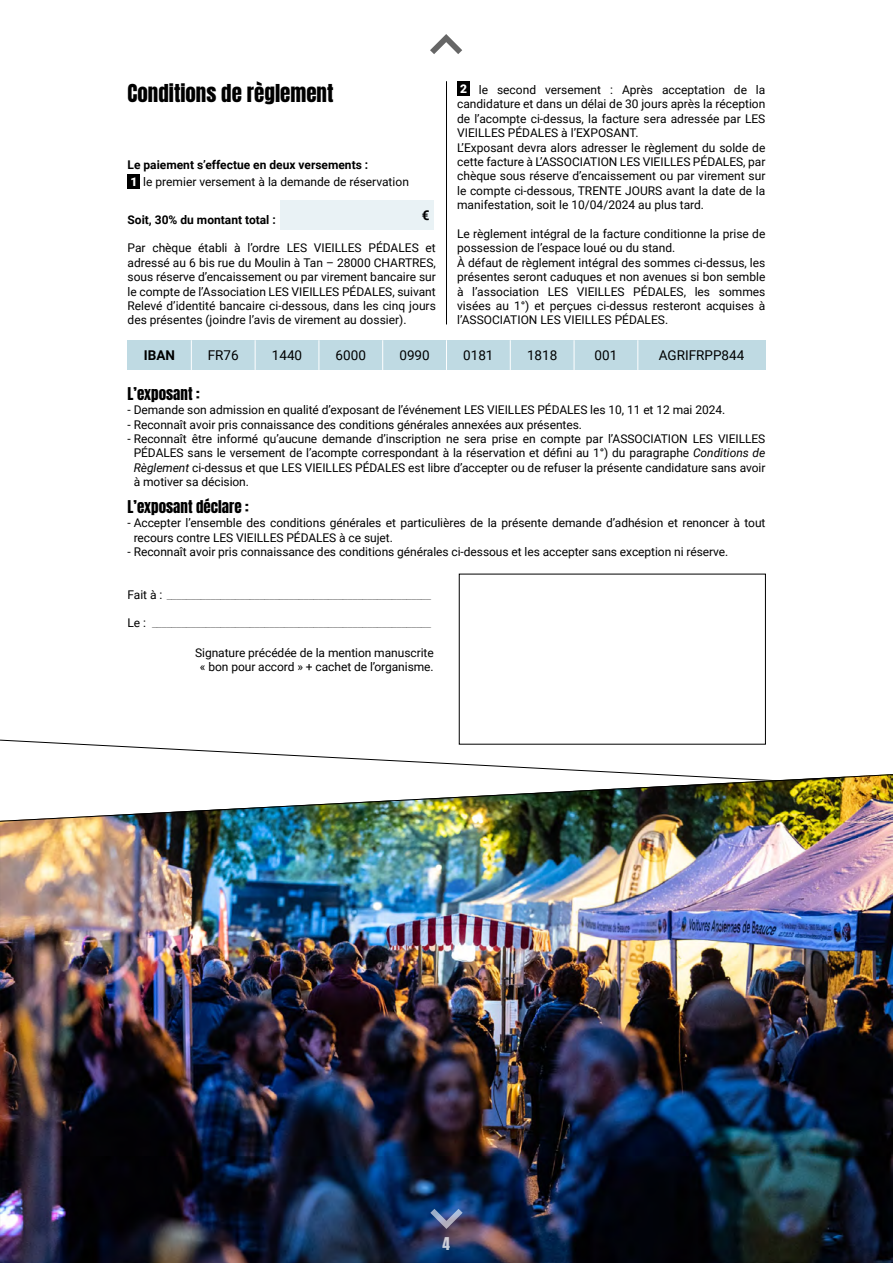
<style>
.page{position:relative;width:893px;height:1263px;background:#fff}
.page>*{position:absolute;margin:0;border:0;box-sizing:border-box;transform-origin:0 0}
.t1{font:21px "Anton";color:#000}
.t2{font:15px "Anton";color:#000}
.t3{font:15px "Anton";color:#fff}
.t4{font:13.5px "Roboto";color:#000}
.t5{font:700 13.5px "Roboto";color:#000}
.t6{font:12px/14.4px "Roboto";color:#000}
.t7{font:100 12px "Roboto";color:#000}
.t8{font:700 12px "Roboto";color:#000}
.s1{font-weight:700}
.s2{font-weight:900;color:#fff}
.s3{font-style:italic}
.s4{font-weight:400}
</style>
<div class="page">
<img style="left:0;top:822px;width:893px;height:441px">
<img style="left:0;top:740px;width:893px;height:82px">
<div style="left:128px;top:174px;width:12px;height:15px;background:#000"></div>
<div style="left:457px;top:81px;width:13px;height:15px;background:#000"></div>
<div style="left:281px;top:200px;width:153px;height:30px;background:#e9f2f5"></div>
<div style="left:128px;top:340px;width:63px;height:30px;background:#bfdae3"></div>
<div style="left:191px;top:340px;width:64px;height:30px;background:#bfdae3"></div>
<div style="left:255px;top:340px;width:64px;height:30px;background:#bfdae3"></div>
<div style="left:319px;top:340px;width:64px;height:30px;background:#bfdae3"></div>
<div style="left:383px;top:340px;width:63px;height:30px;background:#bfdae3"></div>
<div style="left:446px;top:340px;width:64px;height:30px;background:#bfdae3"></div>
<div style="left:510px;top:340px;width:64px;height:30px;background:#bfdae3"></div>
<div style="left:574px;top:340px;width:64px;height:30px;background:#bfdae3"></div>
<div style="left:638px;top:340px;width:127px;height:30px;background:#bfdae3"></div>
<hr style="left:191px;top:340px;width:1px;height:30px;background:#fff">
<hr style="left:255px;top:340px;width:1px;height:30px;background:#fff">
<hr style="left:319px;top:340px;width:1px;height:30px;background:#fff">
<hr style="left:382px;top:340px;width:1px;height:30px;background:#fff">
<hr style="left:446px;top:340px;width:1px;height:30px;background:#fff">
<hr style="left:510px;top:340px;width:1px;height:30px;background:#fff">
<hr style="left:574px;top:340px;width:1px;height:30px;background:#fff">
<hr style="left:637px;top:340px;width:1px;height:30px;background:#fff">
<hr style="left:446px;top:81px;width:1px;height:243px;background:#000">
<svg style="left:430px;top:1209px;width:33px;height:20px"></svg>
<svg style="left:430px;top:34px;width:32px;height:20px"></svg>
<h1 class="t1" style="left:128px;top:83px;width:207px">Conditions de règlement</h1>
<p class="t6" style="left:128px;top:156px;width:283px;line-height:17.2px"><span class="s1">Le paiement s’effectue en deux versements :<br></span><span class="s2">1</span> le premier versement à la demande de réservation</p>
<p class="t8" style="left:128px;top:211px;width:150px">Soit, 30% du montant total :</p>
<p class="t6" style="left:128px;top:241px;width:310px;text-align:justify">Par chèque établi à l’ordre LES VIEILLES PÉDALES et adressé au 6 bis rue du Moulin à Tan – 28000 CHARTRES, sous réserve d’encaissement ou par virement bancaire sur le compte de l’Association LES VIEILLES PÉDALES, suivant Relevé d’identité bancaire ci-dessous, dans les cinq jours des présentes (joindre l’avis de virement au dossier).</p>
<p class="t5" style="left:422px;top:206px;width:9px">€</p>
<p class="t6" style="left:457px;top:82px;width:310px"><span class="s2">2</span> le second versement : Après acceptation de la candidature et dans un délai de 30 jours après la réception de l’acompte ci-dessus, la facture sera adressée par LES VIEILLES PÉDALES à l’EXPOSANT.<br>L’Exposant devra alors adresser le règlement du solde de cette facture à L’ASSOCIATION LES VIEILLES PÉDALES, par chèque sous réserve d’encaissement ou par virement sur le compte ci-dessous, TRENTE JOURS avant la date de la manifestation, soit le 10/04/2024 au plus tard.</p>
<p class="t6" style="left:457px;top:226px;width:310px">Le règlement intégral de la facture conditionne la prise de possession de l’espace loué ou du stand.<br>À défaut de règlement intégral des sommes ci-dessus, les présentes seront caduques et non avenues si bon semble à l’association LES VIEILLES PÉDALES, les sommes visées au 1°) et perçues ci-dessus resteront acquises à l’ASSOCIATION LES VIEILLES PÉDALES.</p>
<p class="t5" style="left:144px;top:346px;width:33px">IBAN</p>
<p class="t4" style="left:208px;top:346px;width:32px">FR76</p>
<p class="t4" style="left:272px;top:346px;width:32px">1440</p>
<p class="t4" style="left:336px;top:346px;width:32px">6000</p>
<p class="t4" style="left:399px;top:346px;width:32px">0990</p>
<p class="t4" style="left:463px;top:346px;width:32px">0181</p>
<p class="t4" style="left:527px;top:346px;width:32px">1818</p>
<p class="t4" style="left:595px;top:346px;width:24px">001</p>
<p class="t4" style="left:659px;top:346px;width:87px">AGRIFRPP844</p>
<p class="t2" style="left:128px;top:386px;width:74px">L’exposant :</p>
<p class="t6" style="left:128px;top:402px;width:599px">- Demande son admission en qualité d’exposant de l’événement LES VIEILLES PÉDALES les 10, 11 et 12 mai 2024.</p>
<p class="t6" style="left:128px;top:417px;width:456px">- Reconnaît avoir pris connaissance des conditions générales annexées aux présentes.</p>
<p class="t6" style="left:134px;top:431px;width:633px;text-align:justify;text-indent:-6px">- Reconnaît être informé qu’aucune demande d’inscription ne sera prise en compte par l’ASSOCIATION LES VIEILLES PÉDALES sans le versement de l’acompte correspondant à la réservation et défini au 1°) du paragraphe <span class="s3">Conditions de Règlement</span> ci-dessus et que LES VIEILLES PÉDALES est libre d’accepter ou de refuser la présente candidature sans avoir à motiver sa décision.</p>
<p class="t2" style="left:128px;top:499px;width:123px">L’exposant déclare :</p>
<p class="t6" style="left:134px;top:515px;width:633px;text-indent:-6px">- Accepter l’ensemble des conditions générales et particulières de la présente demande d’adhésion et renoncer à tout recours contre LES VIEILLES PÉDALES à ce sujet.</p>
<p class="t6" style="left:128px;top:544px;width:602px">- Reconnaît avoir pris connaissance des conditions générales ci-dessous et les accepter sans exception ni réserve.</p>
<p class="t7" style="left:128px;top:586px;width:44px"><span class="s4">Fait à :</span> _______________________________________________________</p>
<p class="t7" style="left:128px;top:615px;width:28px"><span class="s4">Le :</span> __________________________________________________________</p>
<p class="t6" style="left:195px;top:645px;width:240px;text-align:center">Signature précédée de la mention manuscrite « bon pour accord » + cachet de l’organisme.</p>
<p class="t3" style="left:442px;top:1236px;width:9px">4</p>
</div>
